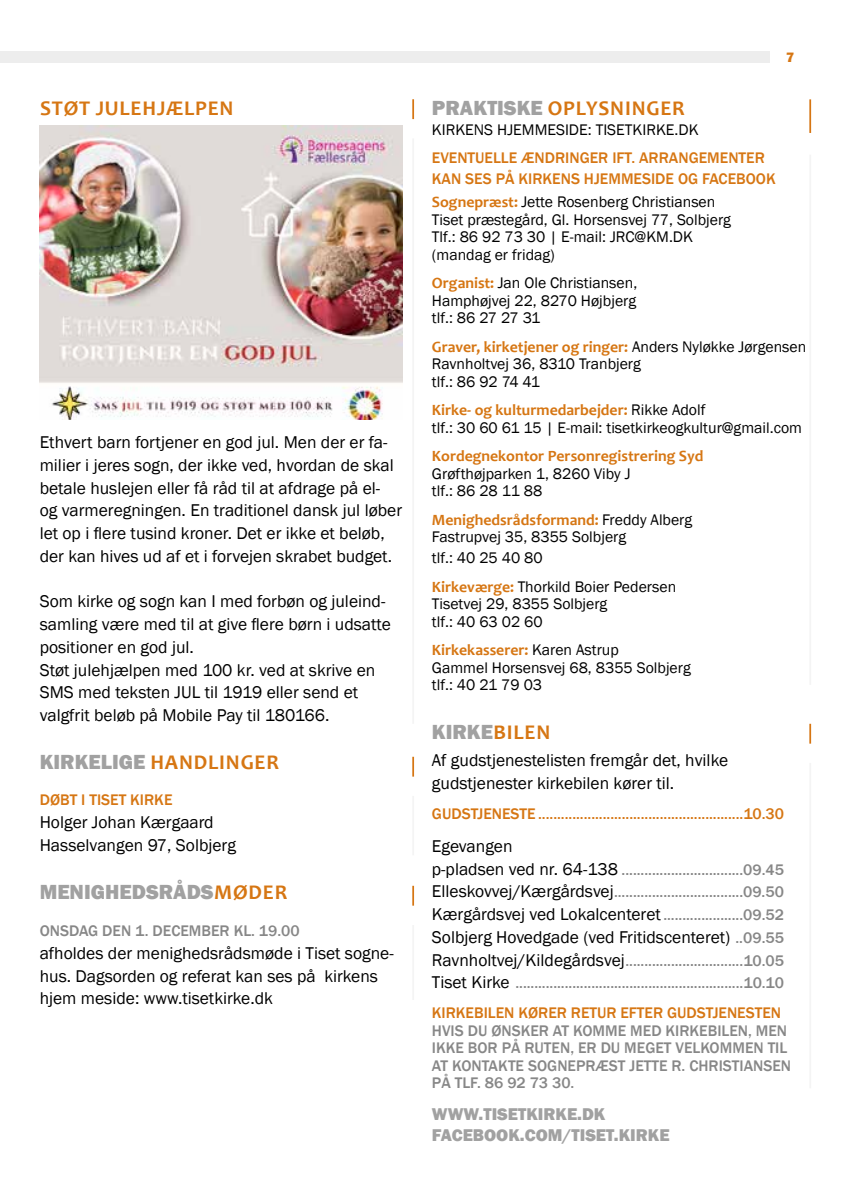
<style>
.page{position:relative;width:844px;height:1191px;background:#fff}
.page>*{position:absolute;margin:0;border:0;box-sizing:border-box;transform-origin:0 0}
.t1{font:700 21px "Candara";letter-spacing:.04em;color:#d67613}
.t2{font:800 21px "Franklin Gothic";color:#a1a1a1}
.t3{font:17.5px/22.8px "Franklin Gothic";color:#000}
.t4{font:800 17.5px/21px "Franklin Gothic";color:#a1a1a1}
.t5{font:15.75px/17.5px "Franklin Gothic";color:#000}
.t6{font:500 15.75px/17.5px "Franklin Gothic";color:#878787}
.t7{font:500 15.75px/21px "Franklin Gothic";color:#d67613}
.t8{font:700 15.75px "Candara";color:#d67613}
.t9{font:800 14px "Franklin Gothic";color:#d67613}
.s1{font-family:"Franklin Gothic";font-weight:800;color:#a1a1a1}
.s2{font-family:"Candara";font-weight:700;color:#d67613}
.s3{font-family:"Franklin Gothic";font-weight:400;color:#000}
.s4{font-weight:400;font-size:17.5px;color:#000}
.s5{font-weight:500;font-size:15.75px;color:#878787}
</style>
<div class="page">
<div style="left:0;top:51px;width:769px;height:11px;background:#ededed"></div>
<hr style="left:809px;top:99px;width:1px;height:34px;background:#d67613">
<hr style="left:809px;top:155px;width:1px;height:530px;background:#f4f4f4">
<svg style="left:809px;top:724px;width:1px;height:19px"></svg>
<hr style="left:412px;top:756px;width:2px;height:20px;background:#d67613">
<hr style="left:412px;top:885px;width:2px;height:20px;background:#d67613">
<hr style="left:412px;top:99px;width:2px;height:20px;background:#d67613">
<hr style="left:809px;top:763px;width:1px;height:325px;background:#f4f4f4">
<hr style="left:412px;top:796px;width:2px;height:59px;background:#f4f4f4">
<hr style="left:412px;top:925px;width:2px;height:75px;background:#f4f4f4">
<hr style="left:412px;top:138px;width:2px;height:586px;background:#f4f4f4">
<img style="left:39px;top:125px;width:363px;height:295px">
<p class="t1" style="left:40px;top:95px;width:195px">STØT JULEHJÆLPEN</p>
<p class="t3" style="left:40px;top:431px;width:364px">Ethvert barn fortjener en god jul. Men der er fa&shy;milier i jeres sogn, der ikke ved, hvordan de skal betale huslejen eller få råd til at afdrage på el&shy;og varmeregningen. En traditionel dansk jul løber let op i flere tusind kroner. Det er ikke et beløb, der kan hives ud af et i forvejen skrabet budget.</p>
<p class="t3" style="left:40px;top:590px;width:352px">Som kirke og sogn kan I med forbøn og juleind&shy;samling være med til at give flere børn i udsatte positioner en god jul.<br>Støt julehjælpen med 100 kr. ved at skrive en SMS med teksten JUL til 1919 eller send et valgfrit beløb på Mobile Pay til 180166.</p>
<p class="t1" style="left:40px;top:749px;width:241px"><span class="s1">KIRKELIGE</span> HANDLINGER</p>
<p class="t7" style="left:40px;top:789px;width:134px">DØBT I TISET KIRKE</p>
<p class="t3" style="left:40px;top:811px;width:198px">Holger Johan Kærgaard<br>Hasselvangen 97, Solbjerg</p>
<p class="t2" style="left:40px;top:878px;width:249px">MENIGHEDSRÅDS<span class="s2">MØDER</span></p>
<p class="t6" style="left:40px;top:922px;width:261px">ONSDAG DEN 1. DECEMBER KL. 19.00</p>
<p class="t3" style="left:40px;top:942px;width:355px">afholdes der menighedsrådsmøde i Tiset sogne&shy;hus. Dagsorden og referat kan ses på kirkens hjem meside: www.tisetkirke.dk</p>
<p class="t9" style="left:785px;top:49px;width:10px">7</p>
<p class="t1" style="left:432px;top:95px;width:254px"><span class="s1">PRAKTISKE</span> OPLYSNINGER</p>
<p class="t5" style="left:432px;top:121px;width:268px">KIRKENS HJEMMESIDE: TISETKIRKE.DK</p>
<p class="t7" style="left:432px;top:148px;width:345px">EVENTUELLE ÆNDRINGER IFT. ARRANGEMENTER<br>KAN SES PÅ KIRKENS HJEMMESIDE OG FACEBOOK</p>
<p class="t5" style="left:432px;top:194px;width:300px"><span class="s2">Sognepræst:</span> Jette Rosenberg Christiansen Tiset præstegård, Gl. Horsensvej 77, Solbjerg Tlf.: 86 92 73 30 | E-mail: JRC@KM.DK (mandag er fridag)</p>
<p class="t5" style="left:432px;top:275px;width:207px;text-align:justify"><span class="s2">Organist:</span> Jan Ole Christiansen, Hamphøjvej 22, 8270 Højbjerg tlf.: 86 27 27 31</p>
<p class="t8" style="left:432px;top:337px;width:376px">Graver, kirketjener og ringer: <span class="s3">Anders Nyløkke Jørgensen</span></p>
<p class="t5" style="left:432px;top:356px;width:210px">Ravnholtvej 36, 8310 Tranbjerg tlf.: 86 92 74 41</p>
<p class="t8" style="left:432px;top:400px;width:275px">Kirke- og kulturmedarbejder: <span class="s3">Rikke Adolf</span></p>
<p class="t5" style="left:432px;top:419px;width:371px">tlf.: 30 60 61 15 | E-mail: tisetkirkeogkultur@gmail.com</p>
<p class="t8" style="left:432px;top:446px;width:273px">Kordegnekontor Personregistrering Syd</p>
<p class="t5" style="left:432px;top:465px;width:200px">Grøfthøjparken 1, 8260 Viby J tlf.: 86 28 11 88</p>
<p class="t8" style="left:432px;top:510px;width:262px">Menighedsrådsformand: <span class="s3">Freddy Alberg</span></p>
<p class="t5" style="left:432px;top:527px;width:196px;line-height:21px">Fastrupvej 35, 8355 Solbjerg tlf.: 40 25 40 80</p>
<p class="t5" style="left:432px;top:578px;width:246px"><span class="s2">Kirkeværge:</span> Thorkild Boier Pedersen<br>Tisetvej 29, 8355 Solbjerg<br>tlf.: 40 63 02 60</p>
<p class="t8" style="left:432px;top:640px;width:188px">Kirkekasserer: <span class="s3">Karen Astrup</span></p>
<p class="t5" style="left:432px;top:659px;width:260px">Gammel Horsensvej 68, 8355 Solbjerg tlf.: 40 21 79 03</p>
<p class="t2" style="left:432px;top:718px;width:120px">KIRKE<span class="s2">BILEN</span></p>
<p class="t3" style="left:432px;top:749px;width:298px">Af gudstjenestelisten fremgår det, hvilke gudstjenester kirkebilen kører til.</p>
<p class="t7" style="left:432px;top:803px;width:353px">GUDSTJENESTE ......................................................10.30</p>
<p class="t3" style="left:432px;top:835px;width:82px">Egevangen</p>
<p class="t6" style="left:432px;top:858px;width:353px;line-height:22.8px"><span class="s4">p-pladsen ved nr. 64-138</span> ................................09.45<br><span class="s4">Elleskovvej/Kærgårdsvej</span>..................................09.50</p>
<p class="t3" style="left:432px;top:903px;width:353px">Kærgårdsvej ved Lokalcenteret <span class="s5">.....................09.52<br></span>Solbjerg Hovedgade (ved Fritidscenteret) <span class="s5">..09.55</span></p>
<p class="t6" style="left:432px;top:949px;width:353px;line-height:22.8px"><span class="s4">Ravnholtvej/Kildegårdsvej</span>...............................10.05<br><span class="s4">Tiset Kirke</span> ............................................................10.10</p>
<p class="t7" style="left:432px;top:1002px;width:350px">KIRKEBILEN KØRER RETUR EFTER GUDSTJENESTEN</p>
<p class="t6" style="left:432px;top:1022px;width:360px">HVIS DU ØNSKER AT KOMME MED KIRKEBILEN, MEN IKKE BOR PÅ RUTEN, ER DU MEGET VELKOMMEN TIL AT KONTAKTE SOGNEPRÆST JETTE R. CHRISTIANSEN PÅ TLF. 86 92 73 30.</p>
<p class="t4" style="left:432px;top:1104px;width:239px">WWW.TISETKIRKE.DK<br>FACEBOOK.COM/TISET.KIRKE</p>
</div>
